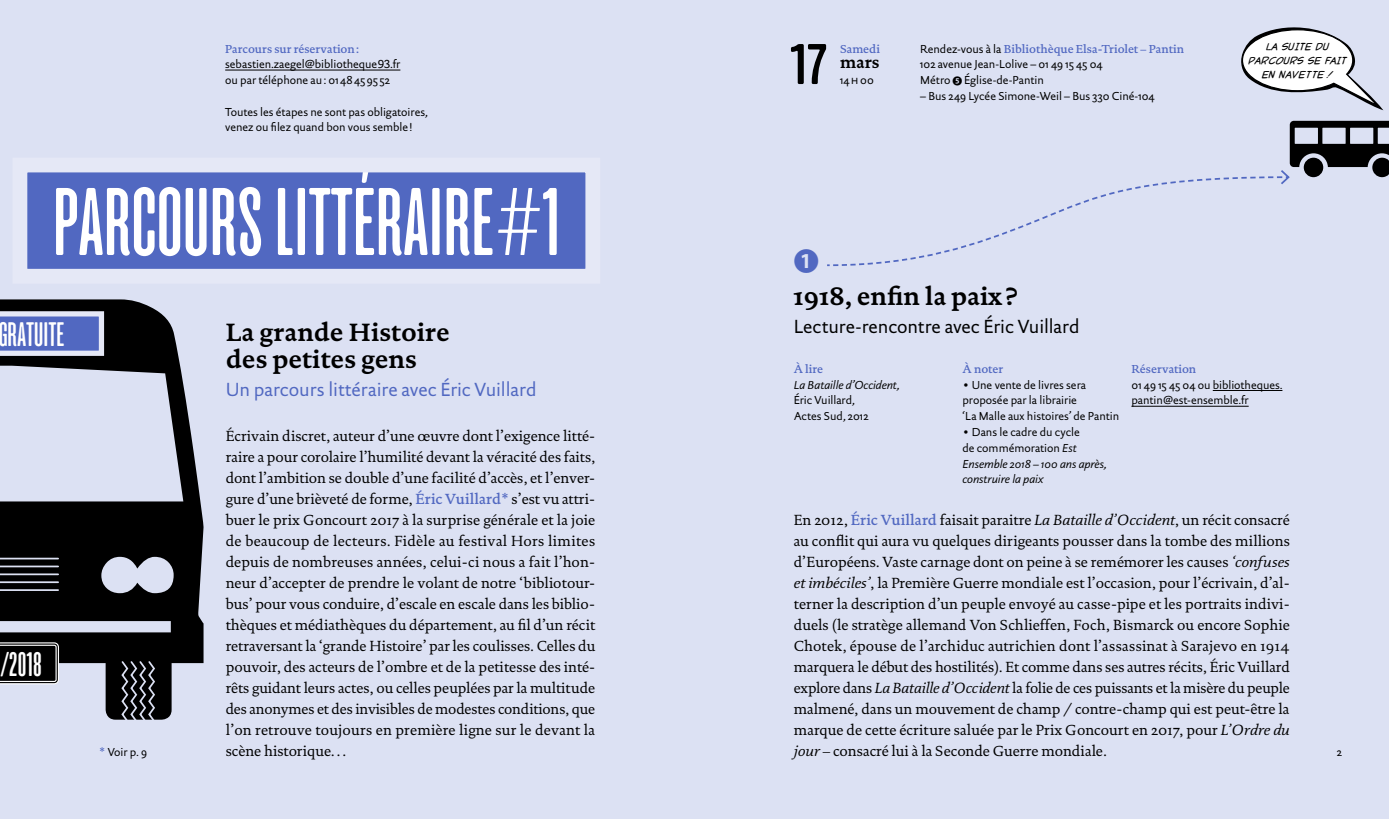
<style>
.page{position:relative;width:1389px;height:819px;background:#dce1f3}
.page>*{position:absolute;margin:0;border:0;box-sizing:border-box;transform-origin:0 0}
.t1{font:extra-condensed 93.8px "Stanley";letter-spacing:.01em;color:#fff}
.t2{font:500 condensed 56px "Stanley";color:#000}
.t3{font:extra-condensed 33.25px "Stanley";letter-spacing:.01em;color:#fff}
.t4{font:700 25.38px/26.2px "Documenta";color:#000}
.t5{font:22.75px "Pictogrammes 2006";color:#5168c1}
.t6{font:19.25px "Documenta Sans";color:#5168c1}
.t7{font:19.25px "Documenta Sans";letter-spacing:-.005em;color:#000}
.t8{font:700 16.62px "Documenta";color:#000}
.t9{font:14.88px/21px "Documenta Regular Os F";letter-spacing:.005em;color:#000;text-align:justify}
.t10{font:italic 700 12.25px/14px "P22 Pop Art Comic";color:#000;text-align:center}
.t11{font:11.72px/15.8px "Documenta Sans Regular Os F";letter-spacing:-.005em;color:#000}
.t12{font:500 11.72px "Documenta";color:#5168c1}
.t13{font:11.72px/15.8px "Documenta Sans Italic Os F";color:#000}
.t14{font:11.72px/15.8px "Documenta Sans";letter-spacing:-.005em;color:#000}
.t15{font:11.72px "Documenta Sans Regular Small Caps";letter-spacing:.065em;color:#000}
.s1{font-family:"Documenta Sans Regular Os F"}
.s2{font-family:"Documenta Sans Regular Os F";font-weight:400;color:#000}
.s3{font-family:"Pictogrammes 2006";font-size:8.75px}
.s4{font-weight:300;font-stretch:condensed}
.s5{font-family:"Documenta Bold Os F";font-weight:400}
.s6{font-family:"Documenta";font-weight:500;color:#5168c1}
.s7{font-family:"Documenta Sans Italic Os F"}
.s8{font-family:"Documenta Italic Os F"}
</style>
<div class="page">
<div style="left:20px;top:165px;width:573px;height:111px;background:#5168c1"></div>
<div style="left:13px;top:158px;width:587px;height:126px;border:15px solid #e5e8f6"></div>
<svg style="left:0;top:299px;width:204px;height:420px"></svg>
<svg style="left:0;top:311px;width:104px;height:45px"></svg>
<svg style="left:0;top:642px;width:59px;height:42px;background:#222"></svg>
<hr style="left:0;top:557px;width:58px;height:2px;background:#dce1f3">
<hr style="left:0;top:565px;width:58px;height:2px;background:#dce1f3">
<hr style="left:0;top:573px;width:58px;height:2px;background:#dce1f3">
<hr style="left:0;top:581px;width:58px;height:2px;background:#dce1f3">
<hr style="left:0;top:589px;width:58px;height:2px;background:#dce1f3">
<svg style="left:120px;top:659px;width:36px;height:61px;background:#333439"></svg>
<svg style="left:827px;top:121px;width:562px;height:146px"></svg>
<hr style="left:1213px;top:390px;width:69px;height:1px;background:#000">
<hr style="left:1131px;top:406px;width:118px;height:1px;background:#000">
<svg style="left:1241px;top:27px;width:142px;height:83px"></svg>
<hr style="left:225px;top:70px;width:175px;height:1px;background:#000">
<p class="t12" style="left:225px;top:42px;width:136px">Parcours sur réservation:</p>
<p class="t14" style="left:225px;top:56px;width:177px">sebastien.zaegel@bibliotheque93.fr ou par téléphone au: <span class="s1">01484595 52</span></p>
<p class="t11" style="left:225px;top:104px;width:204px">Toutes les étapes ne sont pas obligatoires, venez ou filez quand bon vous semble !</p>
<h2 class="t2" style="left:791px;top:33px;width:37px">17</h2>
<p class="t12" style="left:840px;top:42px;width:42px">Samedi</p>
<p class="t8" style="left:840px;top:52px;width:41px">mars</p>
<p class="t15" style="left:840px;top:73px;width:35px">14h00</p>
<p class="t12" style="left:920px;top:41px;width:265px"><span class="s2">Rendez-vous à la</span> Bibliothèque Elsa-Triolet – Pantin</p>
<p class="t11" style="left:920px;top:56px;width:184px">102 avenue Jean-Lolive – 01 49 15 45 04<br>Métro <span class="s3">5</span> Église-de-Pantin</p>
<p class="t11" style="left:920px;top:88px;width:236px">– Bus 249 Lycée Simone-Weil – Bus 330 Ciné-104</p>
<p class="t10" style="left:1249px;top:39px;width:100px">LA SUITE DU<br>PARCOURS SE FAIT<br>EN NAVETTE!</p>
<h1 class="t1" style="left:53px;top:170px;width:508px">PARCOURS LITTÉRAIRE<span class="s4">#</span>1</h1>
<h3 class="t5" style="left:794px;top:249px;width:25px">1</h3>
<h3 class="t4" style="left:794px;top:282px;width:225px"><span class="s5">1918</span>, enfin la paix?</h3>
<p class="t7" style="left:794px;top:314px;width:287px">Lecture-rencontre avec Éric Vuillard</p>
<p class="t12" style="left:794px;top:362px;width:31px">À lire</p>
<p class="t13" style="left:794px;top:376px;width:107px">La Bataille d’Occident,</p>
<p class="t11" style="left:794px;top:392px;width:76px">Éric Vuillard,<br>Actes Sud, 2012</p>
<h3 class="t3" style="left:-2px;top:316px;width:68px">GRATUITE</h3>
<h3 class="t4" style="left:226px;top:319px;width:226px">La grande Histoire des petites gens</h3>
<p class="t6" style="left:226px;top:377px;width:312px">Un parcours littéraire avec Éric Vuillard</p>
<p class="t9" style="left:226px;top:425px;width:371px">Écrivain discret, auteur d’une œuvre dont l’exigence litté&shy;raire a pour corolaire l’humilité devant la véracité des faits, dont l’ambition se double d’une facilité d’accès, et l’enver&shy;gure d’une brièveté de forme, <span class="s6">Éric Vuillard*</span> s’est vu attri&shy;buer le prix Goncourt 2017 à la surprise générale et la joie de beaucoup de lecteurs. Fidèle au festival Hors limites depuis de nombreuses années, celui-ci nous a fait l’hon&shy;neur d’accepter de prendre le volant de notre ‘bibliotour&shy;bus’ pour vous conduire, d’escale en escale dans les biblio&shy;thèques et médiathèques du département, au fil d’un récit retraversant la ‘grande Histoire’ par les coulisses. Celles du pouvoir, des acteurs de l’ombre et de la petitesse des inté&shy;rêts guidant leurs actes, ou celles peuplées par la multitude des anonymes et des invisibles de modestes conditions, que l’on retrouve toujours en première ligne sur le devant la scène historique…</p>
<p class="t12" style="left:963px;top:362px;width:42px">À noter</p>
<p class="t11" style="left:963px;top:376px;width:158px">• Une vente de livres sera proposée par la librairie<br>‘La Malle aux histoires’ de Pantin</p>
<p class="t11" style="left:963px;top:424px;width:119px">• Dans le cadre du cycle de commémoration <span class="s7">Est</span></p>
<p class="t13" style="left:963px;top:455px;width:146px">Ensemble 2018 – 100 ans après, construire la paix</p>
<p class="t12" style="left:1131px;top:362px;width:66px">Réservation</p>
<p class="t11" style="left:1131px;top:377px;width:153px">01 49 15 45 04 ou bibliotheques. pantin@est-ensemble.fr</p>
<p class="t9" style="left:794px;top:509px;width:498px">En 2012, <span class="s6">Éric Vuillard</span> faisait paraitre <span class="s8">La Bataille d’Occident</span>, un récit consacré au conflit qui aura vu quelques dirigeants pousser dans la tombe des millions d’Européens. Vaste carnage dont on peine à se remémorer les causes <span class="s8">‘confuses et imbéciles’</span>, la Première Guerre mondiale est l’occasion, pour l’écrivain, d’al&shy;terner la description d’un peuple envoyé au casse-pipe et les portraits indivi&shy;duels (le stratège allemand Von Schlieffen, Foch, Bismarck ou encore Sophie Chotek, épouse de l’archiduc autrichien dont l’assassinat à Sarajevo en 1914 marquera le début des hostilités). Et comme dans ses autres récits, Éric Vuillard explore dans <span class="s8">La Bataille d’Occident</span> la folie de ces puissants et la misère du peuple malmené, dans un mouvement de champ / contre-champ qui est peut-être la marque de cette écriture saluée par le Prix Goncourt en 2017, pour <span class="s8">L’Ordre du jour</span> – consacré lui à la Seconde Guerre mondiale.</p>
<h3 class="t3" style="left:-1px;top:645px;width:44px">/2018</h3>
<p class="t11" style="left:99px;top:744px;width:49px"><span class="s6">*</span> Voir p. 9</p>
<p class="t11" style="left:1337px;top:744px;width:7px">2</p>
</div>
